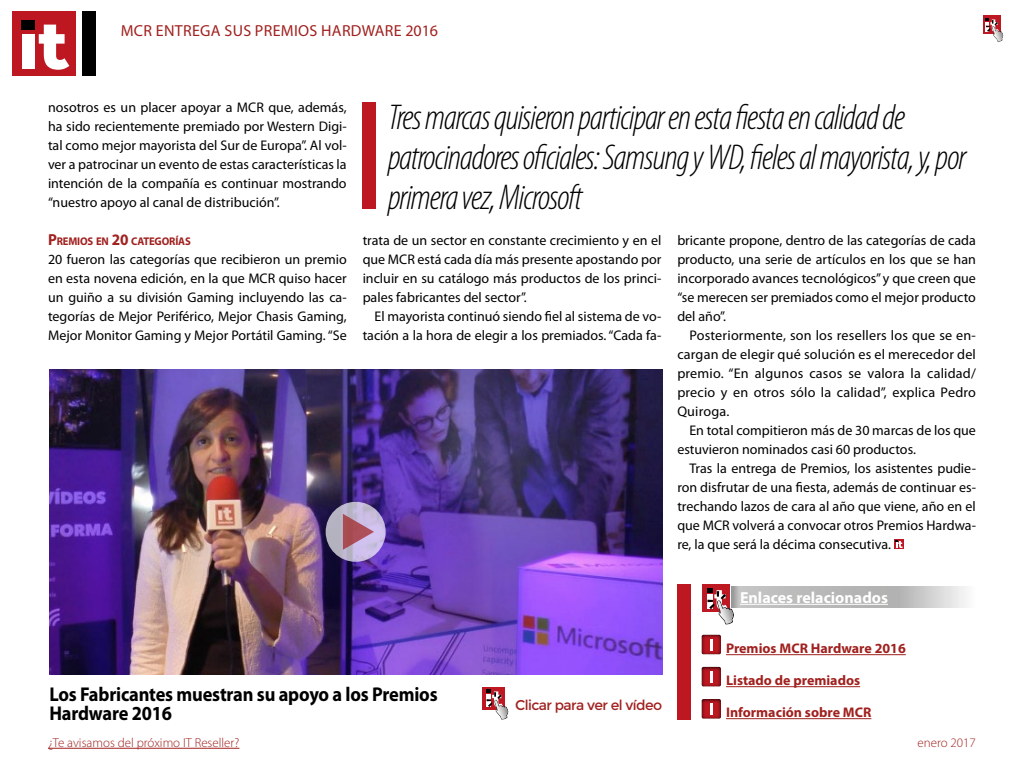
<style>
.page{position:relative;width:1024px;height:768px;background:#fff}
.page>*{position:absolute;margin:0;border:0;box-sizing:border-box;transform-origin:0 0}
.t1{font:italic 300 condensed 36px/40px "Myriad Pro";letter-spacing:-.03em;color:#000}
.t2{font:700 20px/19px "Myriad Pro";letter-spacing:-.01em;color:#000;scale:.92 1}
.t3{font:16px "Myriad Pro";letter-spacing:.02em;color:#a0211f}
.t4{font:700 16px "Myriad Pro";color:#fff}
.t5{font:14px/19px "Myriad Pro";color:#000;text-align:justify}
.t6{font:700 14px "Myriad Pro";color:#a0211f}
.t7{font:14px "Montserrat";letter-spacing:-.04em;color:#a0211f}
.t8{font:300 13px "Myriad Pro";color:#a0211f}
.t9{font:700 11.2px "Myriad Pro";letter-spacing:-.015em;color:#a0211f;scale:.95 1}
.s1{font-size:16px}
</style>
<div class="page">
<svg style="left:894px;top:539px;width:10px;height:10px"></svg>
<svg style="left:896px;top:540px;width:7px;height:8px"></svg>
<div style="left:363px;top:103px;width:13px;height:106px;background:#bd1822"></div>
<svg style="left:482px;top:687px;width:1px;height:23px"></svg>
<div style="left:483px;top:687px;width:22px;height:23px;background:#be1823"></div>
<svg style="left:486px;top:690px;width:22px;height:30px"></svg>
<img style="left:49px;top:369px;width:613px;height:305px">
<svg style="left:326px;top:502px;width:60px;height:60px"></svg>
<svg style="left:343px;top:514px;width:31px;height:36px"></svg>
<svg style="left:731px;top:587px;width:235px;height:21px"></svg>
<hr style="left:740px;top:604px;width:148px;height:1px;background:#fff">
<hr style="left:726px;top:654px;width:180px;height:1px;background:#a0211f">
<hr style="left:726px;top:686px;width:134px;height:1px;background:#a0211f">
<hr style="left:726px;top:718px;width:145px;height:1px;background:#a0211f">
<div style="left:677px;top:584px;width:14px;height:136px;background:#bd1822"></div>
<svg style="left:702px;top:584px;width:28px;height:28px"></svg>
<div style="left:703px;top:585px;width:27px;height:27px;background:#be1823"></div>
<svg style="left:707px;top:588px;width:27px;height:37px"></svg>
<svg style="left:701px;top:634px;width:30px;height:21px"></svg>
<svg style="left:710px;top:639px;width:3px;height:12px"></svg>
<svg style="left:701px;top:666px;width:30px;height:21px"></svg>
<svg style="left:710px;top:671px;width:3px;height:12px"></svg>
<svg style="left:701px;top:699px;width:30px;height:20px"></svg>
<svg style="left:710px;top:703px;width:3px;height:12px"></svg>
<div style="left:82px;top:12px;width:13px;height:64px;background:#000"></div>
<div style="left:12px;top:12px;width:63px;height:64px;background:#bd1822"></div>
<div style="left:21px;top:20px;width:14px;height:9px;background:#000"></div>
<div style="left:22px;top:34px;width:12px;height:34px;background:#fff"></div>
<svg style="left:39px;top:25px;width:30px;height:45px"></svg>
<hr style="left:48px;top:748px;width:191px;height:1px;background:#a0211f">
<svg style="left:983px;top:15px;width:18px;height:1px"></svg>
<svg style="left:983px;top:16px;width:18px;height:18px"></svg>
<svg style="left:986px;top:18px;width:17px;height:24px"></svg>
<p class="t3" style="left:121px;top:22px;width:319px">MCR ENTREGA SUS PREMIOS HARDWARE 2016</p>
<p class="t5" style="left:48px;top:98px;width:300px">nosotros es un placer apoyar a MCR que, además, ha sido recientemente premiado por Western Digi&shy;tal como mejor mayorista del Sur de Europa”. Al vol&shy;ver a patrocinar un evento de estas características la intención de la compañía es continuar mostrando “nuestro apoyo al canal de distribución”.</p>
<p class="t9" style="left:48px;top:235px;width:152px"><span class="s1">P</span>REMIOS EN <span class="s1">20</span> CATEGORÍAS</p>
<p class="t5" style="left:48px;top:250px;width:300px">20 fueron las categorías que recibieron un premio en esta novena edición, en la que MCR quiso hacer un guiño a su división Gaming incluyendo las ca&shy;tegorías de Mejor Periférico, Mejor Chasis Gaming, Mejor Monitor Gaming y Mejor Portátil Gaming. “Se</p>
<h1 class="t1" style="left:388px;top:98px;width:580px">Tres marcas quisieron participar en esta fiesta en calidad de patrocinadores oficiales: Samsung y WD, fieles al mayorista, y, por primera vez, Microsoft</h1>
<p class="t5" style="left:363px;top:231px;width:300px">trata de un sector en constante crecimiento y en el que MCR está cada día más presente apostando por incluir en su catálogo más productos de los princi&shy;pales fabricantes del sector”.</p>
<p class="t5" style="left:363px;top:307px;width:300px;text-align:right">El mayorista continuó siendo fiel al sistema de vo&shy;tación a la hora de elegir a los premiados. “Cada fa-</p>
<p class="t5" style="left:677px;top:231px;width:300px">bricante propone, dentro de las categorías de cada producto, una serie de artículos en los que se han incorporado avances tecnológicos” y que creen que “se merecen ser premiados como el mejor producto del año”.</p>
<p class="t5" style="left:677px;top:326px;width:300px;text-indent:12px">Posteriormente, son los resellers los que se en&shy;cargan de elegir qué solución es el merecedor del premio. “En algunos casos se valora la calidad/ precio y en otros sólo la calidad”, explica Pedro Quiroga.</p>
<p class="t5" style="left:677px;top:421px;width:300px;text-indent:12px">En total compitieron más de 30 marcas de los que estuvieron nominados casi 60 productos.</p>
<p class="t5" style="left:677px;top:459px;width:300px;text-indent:12px">Tras la entrega de Premios, los asistentes pudie&shy;ron disfrutar de una fiesta, además de continuar es&shy;trechando lazos de cara al año que viene, año en el que MCR volverá a convocar otros Premios Hardwa&shy;re, la que será la décima consecutiva.</p>
<p class="t4" style="left:740px;top:588px;width:150px">Enlaces relacionados</p>
<h2 class="t2" style="left:49px;top:685px;width:424px">Los Fabricantes muestran su apoyo a los Premios<br>Hardware 2016</h2>
<p class="t7" style="left:515px;top:697px;width:149px">Clicar para ver el vídeo</p>
<p class="t6" style="left:726px;top:641px;width:181px">Premios MCR Hardware 2016</p>
<p class="t6" style="left:726px;top:673px;width:136px">Listado de premiados</p>
<p class="t6" style="left:726px;top:705px;width:147px">Información sobre MCR</p>
<p class="t8" style="left:48px;top:735px;width:193px">¿Te avisamos del próximo IT Reseller?</p>
<p class="t8" style="left:918px;top:735px;width:60px">enero 2017</p>
</div>
